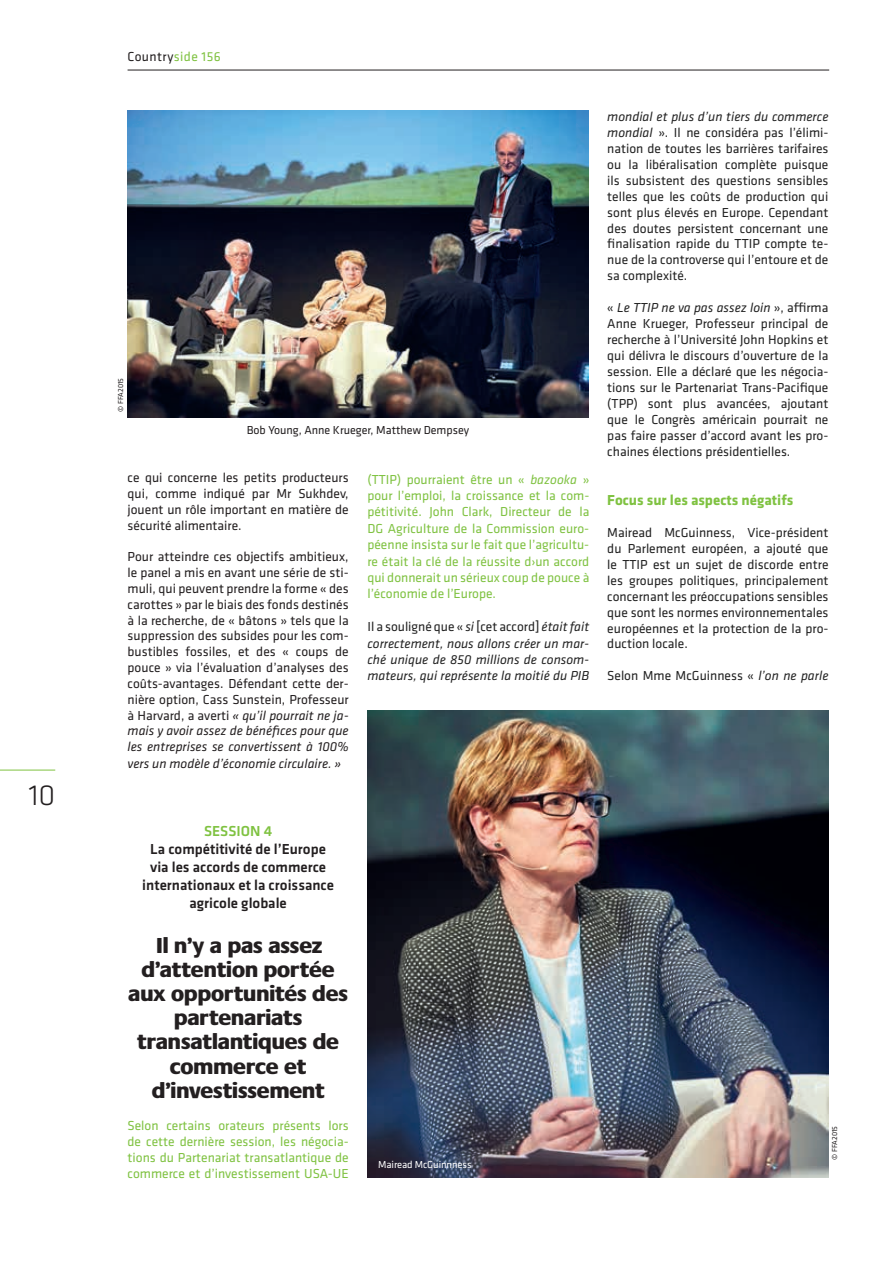
<style>
.page{position:relative;width:893px;height:1263px;background:#fff}
.page>*{position:absolute;margin:0;border:0;box-sizing:border-box;transform-origin:0 0}
.t1{font:300 30px "Klavika";color:#231f20}
.t2{font:800 22.5px/24.2px "Praxis";color:#231f20;text-align:center}
.t3{font:500 15px/18.1px "Klavika";color:#231f20;text-align:center}
.t4{font:700 15px "Klavika";color:#7fc241}
.t5{font:500 15px "Klavika";color:#7fc241}
.t6{font:13.5px/15.9px "Klavika";color:#222;text-align:justify}
.t7{font:13.5px/15.9px "Klavika";color:#231f20;text-align:justify}
.t8{font:13.5px/16.4px "Klavika";color:#7fc241;text-align:justify}
.t9{font:italic 13.5px/16.4px "Klavika";color:#222;text-align:justify}
.t10{font:13.5px "Klavika";letter-spacing:.03em;color:#231f20}
.t11{font:12px "Klavika";color:#231f20}
.t12{font:10.5px "Klavika";letter-spacing:-.01em;color:#fff}
.t13{font:7.5px "Klavika";color:#231f20}
.s1{color:#7fc241}
.s2{font-style:italic}
.s3{font-style:normal}
</style>
<div class="page">
<hr style="left:0;top:770px;width:55px;height:1px;background:#7fc241">
<hr style="left:128px;top:70px;width:701px;height:1px;background:#231f20">
<img style="left:127px;top:111px;width:462px;height:307px">
<img style="left:367px;top:710px;width:461px;height:468px">
<h1 class="t1" style="left:29px;top:779px;width:28px">10</h1>
<p class="t10" style="left:128px;top:49px;width:95px">Country<span class="s1">side 156</span></p>
<p class="t13" style="left:117px;top:412px;width:35px;rotate:-90deg">© FFA2015</p>
<p class="t11" style="left:247px;top:424px;width:224px">Bob Young, Anne Krueger, Matthew Dempsey</p>
<p class="t7" style="left:128px;top:470px;width:223px">ce qui concerne les petits producteurs qui, comme indiqué par Mr Sukhdev, jouent un rôle important en matière de sécurité alimentaire.</p>
<p class="t7" style="left:128px;top:549px;width:223px">Pour atteindre ces objectifs ambitieux, le panel a mis en avant une série de sti&shy;muli, qui peuvent prendre la forme « des carottes » par le biais des fonds destinés à la recherche, de « bâtons » tels que la suppression des subsides pour les com&shy;bustibles fossiles, et des « coups de pouce » via l’évaluation d’analyses des coûts-avantages. Défendant cette der&shy;nière option, Cass Sunstein, Professeur à Harvard, a averti <span class="s2">« qu’il pourrait ne ja&shy;mais y avoir assez de bénéfices pour que les entreprises se convertissent à 100% vers un modèle d’économie circulaire. »</span></p>
<p class="t8" style="left:367px;top:471px;width:223px">(TTIP) pourraient être un « <span class="s2">bazooka</span> » pour l’emploi, la croissance et la com&shy;pétitivité. John Clark, Directeur de la DG Agriculture de la Commission euro&shy;péenne insista sur le fait que l’agricultu&shy;re était la clé de la réussite d›un accord qui donnerait un sérieux coup de pouce à l’économie de l’Europe.</p>
<p class="t9" style="left:367px;top:619px;width:223px"><span class="s3">Il a souligné que «</span> si <span class="s3">[cet accord]</span> était fait correctement, nous allons créer un mar&shy;ché unique de 850 millions de consom&shy;mateurs, qui représente la moitié du PIB</p>
<p class="t6" style="left:607px;top:109px;width:223px"><span class="s2">mondial et plus d’un tiers du commerce mondial</span> ». Il ne considéra pas l’élimi&shy;nation de toutes les barrières tarifaires ou la libéralisation complète puisque ils subsistent des questions sensibles telles que les coûts de production qui sont plus élevés en Europe. Cependant des doutes persistent concernant une finalisation rapide du TTIP compte te&shy;nue de la controverse qui l’entoure et de sa complexité.</p>
<p class="t6" style="left:607px;top:300px;width:223px">« <span class="s2">Le TTIP ne va pas assez loin</span> », affirma Anne Krueger, Professeur principal de recherche à l’Université John Hopkins et qui délivra le discours d’ouverture de la session. Elle a déclaré que les négocia&shy;tions sur le Partenariat Trans-Pacifique (TPP) sont plus avancées, ajoutant que le Congrès américain pourrait ne pas faire passer d’accord avant les pro&shy;chaines élections présidentielles.</p>
<p class="t4" style="left:607px;top:492px;width:187px">Focus sur les aspects négatifs</p>
<p class="t6" style="left:607px;top:524px;width:223px">Mairead McGuinness, Vice-président du Parlement européen, a ajouté que le TTIP est un sujet de discorde entre les groupes politiques, principalement concernant les préoccupations sensibles que sont les normes environnementales européennes et la protection de la pro&shy;duction locale.</p>
<p class="t6" style="left:607px;top:668px;width:223px">Selon Mme McGuinness « <span class="s2">l’on ne parle</span></p>
<p class="t5" style="left:204px;top:822px;width:70px">SESSION 4</p>
<p class="t3" style="left:142px;top:840px;width:193px">La compétitivité de l’Europe via les accords de commerce internationaux et la croissance agricole globale</p>
<h2 class="t2" style="left:128px;top:934px;width:221px">Il n’y a pas assez d’attention portée aux opportunités des partenariats transatlantiques de commerce et d’investissement</h2>
<p class="t8" style="left:128px;top:1118px;width:223px;line-height:15.8px">Selon certains orateurs présents lors de cette dernière session, les négocia&shy;tions du Partenariat transatlantique de commerce et d’investissement USA-UE</p>
<p class="t12" style="left:378px;top:1158px;width:95px">Mairead McGuinnness</p>
<p class="t13" style="left:831px;top:1160px;width:35px;rotate:-90deg">© FFA2015</p>
</div>
